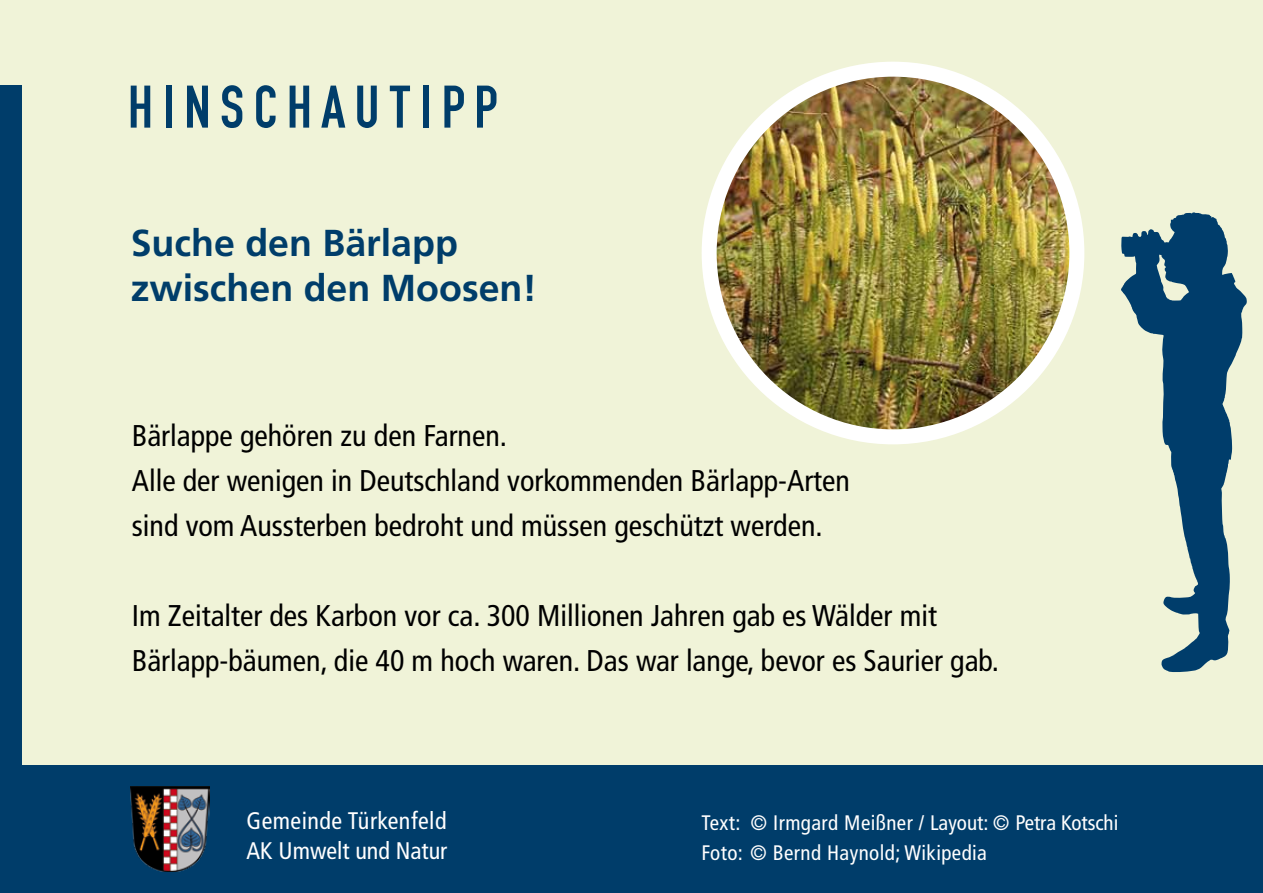
<style>
.page{position:relative;width:1263px;height:893px;background:#fff}
.page>*{position:absolute;margin:0;border:0;box-sizing:border-box;transform-origin:0 0}
.t1{font:63px "DIN 1451 Engschrift Regular";letter-spacing:.14em;color:#003d6a}
.t2{font:700 37.5px/45px "Frutiger LT Std";color:#003d6a}
.t3{font:condensed 30px/45px "Frutiger LT Std";color:#000}
.t4{font:condensed 24px/30px "Frutiger LT Std";letter-spacing:.01em;color:#fff}
.t5{font:condensed 21px/30px "Frutiger LT Std";letter-spacing:.02em;color:#fff}
</style>
<div class="page">
<div style="left:0;top:0;width:1263px;height:874px;background:#f0f3d8"></div>
<div style="left:0;top:85px;width:21px;height:808px;background:#003d6a"></div>
<div style="left:0;top:765px;width:1263px;height:128px;background:#003d6a"></div>
<img style="left:131px;top:787px;width:78px;height:85px">
<svg style="left:1121px;top:212px;width:126px;height:460px"></svg>
<img style="left:709px;top:69px;width:368px;height:368px;border-radius:184px">
<div style="left:702px;top:62px;width:382px;height:382px;border:15px solid #fff;border-radius:50%"></div>
<h1 class="t1" style="left:127px;top:70px;width:371px">HINSCHAUTIPP</h1>
<p class="t2" style="left:131px;top:220px;width:408px">Suche den Bärlapp zwischen den Moosen!</p>
<p class="t3" style="left:132px;top:413px;width:720px">Bärlappe gehören zu den Farnen.<br>Alle der wenigen in Deutschland vorkommenden Bärlapp-Arten sind vom Aussterben bedroht und müssen geschützt werden.</p>
<p class="t3" style="left:132px;top:593px;width:869px">Im Zeitalter des Karbon vor ca. 300 Millionen Jahren gab es Wälder mit<br>Bärlapp-bäumen, die 40 m hoch waren. Das war lange, bevor es Saurier gab.</p>
<p class="t4" style="left:246px;top:806px;width:202px">Gemeinde Türkenfeld<br>AK Umwelt und Natur</p>
<p class="t5" style="left:702px;top:807px;width:418px">Text: © Irmgard Meißner / Layout: © Petra Kotschi<br>Foto: © Bernd Haynold; Wikipedia</p>
</div>
